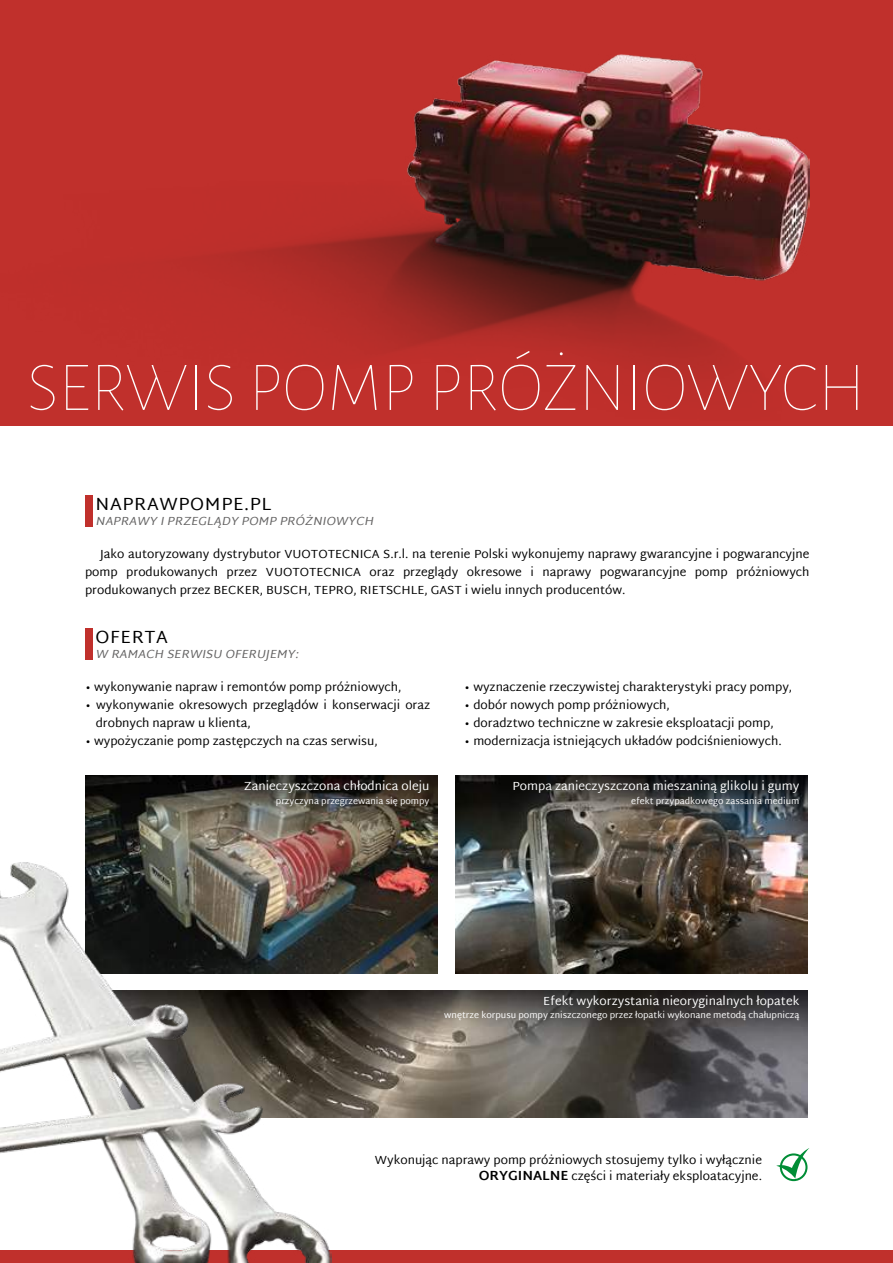
<style>
.page{position:relative;width:893px;height:1263px;background:#fff}
.page>*{position:absolute;margin:0;border:0;box-sizing:border-box;transform-origin:0 0}
.t1{font:100 70.5px "Alegreya Sans";color:#fff}
.t2{font:18px "Martel Sans";letter-spacing:.035em;color:#000}
.t3{font:12px/16.2px "Martel Sans";color:#000;text-align:right}
.t4{font:12px "Martel Sans";color:#fff}
.t5{font:italic 12px "Martel Sans";letter-spacing:.03em;color:#646363}
.t6{font:9px "Martel Sans";color:#fff}
.s1{font-weight:700;font-size:13.5px}
</style>
<div class="page">
<div style="left:780px;top:1153px;width:27px;height:28px;border:2px solid #008d36;border-radius:50%"></div>
<svg style="left:776px;top:1148px;width:33px;height:30px"></svg>
<img style="left:85px;top:775px;width:353px;height:198px">
<img style="left:455px;top:775px;width:353px;height:198px">
<img style="left:331px;top:990px;width:477px;height:127px">
<div style="left:85px;top:629px;width:8px;height:31px;background:#c0302c"></div>
<div style="left:0;top:1250px;width:893px;height:13px;background:#c0302c"></div>
<img style="left:0;top:861px;width:331px;height:402px">
<div style="left:85px;top:495px;width:8px;height:31px;background:#c0302c"></div>
<div style="left:0;top:0;width:893px;height:425px;background:#c0302c"></div>
<img style="left:216px;top:55px;width:593px;height:310px">
<h1 class="t1" style="left:27px;top:344px;width:840px">SERWIS POMP PRÓŻNIOWYCH</h1>
<h2 class="t2" style="left:96px;top:493px;width:177px">Naprawpompe.pl</h2>
<p class="t5" style="left:96px;top:514px;width:283px">NAPRAWY IPRZEGLĄDY POMP PRÓŻN IOWYCH</p>
<p class="t3" style="left:100px;top:545px;width:267px">Jako autoryzowany dystrybutor VUOTOTECNICA</p>
<p class="t3" style="left:383px;top:545px;width:428px">S.r.l. na terenie Polski wykonujemy naprawy gwarancyjne i pogwarancyjne</p>
<p class="t3" style="left:85px;top:563px;width:264px">pomp produkowanych przez VUOTOTECNICA</p>
<p class="t3" style="left:370px;top:563px;width:441px">oraz przeglądy okresowe i naprawy pogwarancyjne pomp próżniowych</p>
<p class="t3" style="left:85px;top:581px;width:198px">produkowanych przez BECKER, BUSCH</p>
<p class="t3" style="left:308px;top:581px;width:88px">, TEPRO, RI ETSCHL</p>
<p class="t3" style="left:417px;top:581px;width:22px">E, GAS</p>
<p class="t3" style="left:454px;top:581px;width:173px">T i wielu innych producentów.</p>
<h2 class="t2" style="left:96px;top:626px;width:74px">Oferta</h2>
<p class="t5" style="left:96px;top:647px;width:208px">W RAMACH SERWISU OFERUJ EMY:</p>
<p class="t3" style="left:85px;top:679px;width:318px">• wykonywanie napraw i remontów pomp próżniowych,</p>
<p class="t3" style="left:96px;top:696px;width:336px;line-height:18px;text-align:left;text-indent:-11px">• wykonywanie okresowych przeglądów i konserwacji oraz drobnych napraw u klienta,</p>
<p class="t3" style="left:85px;top:733px;width:294px">• wypożyczanie pomp zastępczych na czas serwisu,</p>
<p class="t4" style="left:244px;top:779px;width:187px">Zanieczyszczona chłodnica oleju</p>
<p class="t6" style="left:276px;top:795px;width:155px">przyczyna przegrzewania się pompy</p>
<p class="t3" style="left:464px;top:679px;width:329px">• wyznaczenie rzeczywistej charakterystyki pracy pompy,</p>
<p class="t3" style="left:464px;top:697px;width:207px">• dobór nowych pomp próżniowych,</p>
<p class="t3" style="left:464px;top:715px;width:311px">• doradztwo techniczne w zakresie eksploatacji pomp,</p>
<p class="t3" style="left:464px;top:733px;width:319px">• modernizacja istniejących układów podciśnieniowych.</p>
<p class="t4" style="left:512px;top:779px;width:288px">Pompa zanieczyszczona mieszaniną glikolu i gumy</p>
<p class="t6" style="left:631px;top:795px;width:170px">efekt przypadkowego zassania medium</p>
<p class="t4" style="left:543px;top:994px;width:258px">Efekt wykorzystania nieoryginalnych łopatek</p>
<p class="t6" style="left:444px;top:1010px;width:357px">wnętrze korpusu pompy zniszczonego przez łopatki wykonane metodą chałupniczą</p>
<p class="t3" style="left:375px;top:1151px;width:389px">Wykonując naprawy pomp próżniowych stosujemy tylko i wyłącznie<br><span class="s1">ORYGINALNE</span> części i materiały eksploatacyjne.</p>
</div>
